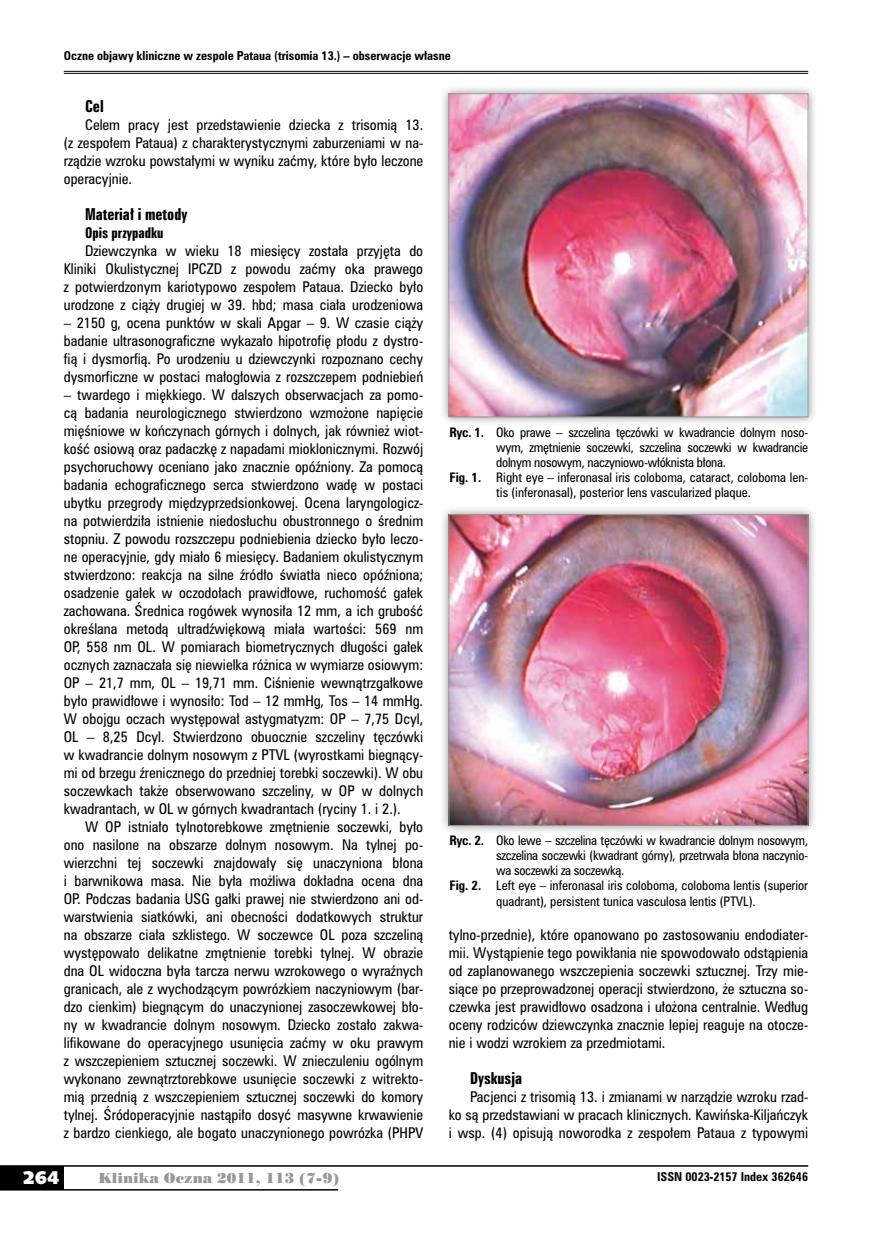
<style>
.page{position:relative;width:872px;height:1234px;background:#fff}
.page>*{position:absolute;margin:0;border:0;box-sizing:border-box;transform-origin:0 0}
.t1{font:18px "Humanst 531 U Blk PL";color:#fff}
.t2{font:15px "Zurich Bd X Cn PL";color:#000}
.t3{font:13.5px/18px "Zurich Cn PL";color:#000;text-align:justify}
.t4{font:13.5px "Poster Bodoni PL";color:#98989c}
.t5{font:13.5px "Zurich Bd X Cn PL";color:#000}
.t6{font:12px "Zurich Cn PL";letter-spacing:-.02em;color:#000}
.t7{font:12px "Zurich Cn PL";color:#000}
.t8{font:700 11.25px "Zurich Cn PL";color:#000}
.s1{font-weight:700}
</style>
<div class="page">
<div style="left:0;top:1165px;width:64px;height:24px;background:#000"></div>
<hr style="left:0;top:1164px;width:808px;height:2px;background:#000">
<hr style="left:0;top:1188px;width:338px;height:2px;background:#000">
<hr style="left:64px;top:71px;width:744px;height:1px;background:#000">
<hr style="left:64px;top:73px;width:744px;height:1px;background:#000">
<div style="left:440px;top:85px;width:377px;height:341px;background:#000;opacity:.45"></div>
<img style="left:451px;top:96px;width:355px;height:319px">
<div style="left:449px;top:94px;width:359px;height:323px;border:1px solid #98989c"></div>
<div style="left:440px;top:505px;width:377px;height:329px;background:#000;opacity:.45"></div>
<img style="left:451px;top:516px;width:355px;height:307px">
<div style="left:449px;top:514px;width:359px;height:311px;border:1px solid #98989c"></div>
<p class="t8" style="left:64px;top:48px;width:389px">Oczne objawy kliniczne w zespole Pataua (trisomia 13.) – obserwacje własne</p>
<p class="t2" style="left:85px;top:96px;width:20px">Cel</p>
<p class="t3" style="left:64px;top:115px;width:361px;text-indent:21px">Celem pracy jest przedstawienie dziecka z trisomią 13. (z zespołem Pataua) z charakterystycznymi zaburzeniami w na&shy;rządzie wzroku powstałymi w wyniku zaćmy, które było leczone operacyjnie.</p>
<p class="t2" style="left:85px;top:204px;width:104px">Materiał i metody</p>
<p class="t5" style="left:85px;top:224px;width:80px">Opis przypadku</p>
<p class="t3" style="left:64px;top:241px;width:361px;text-indent:21px">Dziewczynka w wieku 18 miesięcy została przyjęta do Kliniki Okulistycznej IPCZD z powodu zaćmy oka prawego z potwierdzonym kariotypowo zespołem Pataua. Dziecko było urodzone z ciąży drugiej w 39. hbd; masa ciała urodzeniowa</p>
<p class="t3" style="left:64px;top:313px;width:361px">– 2150 g, ocena punktów w skali Apgar – 9. W czasie ciąży badanie ultrasonograficzne wykazało hipotrofię płodu z dystro&shy;fią i dysmorfią. Po urodzeniu u dziewczynki rozpoznano cechy dysmorficzne w postaci małogłowia z rozszczepem podniebień</p>
<p class="t3" style="left:64px;top:385px;width:361px">– twardego i miękkiego. W dalszych obserwacjach za pomo&shy;cą badania neurologicznego stwierdzono wzmożone napięcie mięśniowe w kończynach górnych i dolnych, jak również wiot&shy;kość osiową oraz padaczkę z napadami mioklonicznymi. Rozwój psychoruchowy oceniano jako znacznie opóźniony. Za pomocą badania echograficznego serca stwierdzono wadę w postaci ubytku przegrody międzyprzedsionkowej. Ocena laryngologicz&shy;na potwierdziła istnienie niedosłuchu obustronnego o średnim stopniu. Z powodu rozszczepu podniebienia dziecko było leczo&shy;ne operacyjnie, gdy miało 6 miesięcy. Badaniem okulistycznym stwierdzono: reakcja na silne źródło światła nieco opóźniona; osadzenie gałek w oczodołach prawidłowe, ruchomość gałek zachowana. Średnica rogówek wynosiła 12 mm, a ich grubość określana metodą ultradźwiękową miała wartości: 569 nm OP, 558 nm OL. W pomiarach biometrycznych długości gałek ocznych zaznaczała się niewielka różnica w wymiarze osiowym:<br>OP – 21,7 mm, OL – 19,71 mm. Ciśnienie wewnątrzgałkowe było prawidłowe i wynosiło: Tod – 12 mmHg, Tos – 14 mmHg.<br>W obojgu oczach występował astygmatyzm: OP – 7,75 Dcyl, OL – 8,25 Dcyl. Stwierdzono obuocznie szczeliny tęczówki w kwadrancie dolnym nosowym z PTVL (wyrostkami biegnący&shy;mi od brzegu źrenicznego do przedniej torebki soczewki). W obu soczewkach także obserwowano szczeliny, w OP w dolnych kwadrantach, w OL w górnych kwadrantach (ryciny 1. i 2.).</p>
<p class="t3" style="left:64px;top:817px;width:361px;text-indent:21px">W OP istniało tylnotorebkowe zmętnienie soczewki, było ono nasilone na obszarze dolnym nosowym. Na tylnej po&shy;wierzchni tej soczewki znajdowały się unaczyniona błona i barwnikowa masa. Nie była możliwa dokładna ocena dna OP. Podczas badania USG gałki prawej nie stwierdzono ani od&shy;warstwienia siatkówki, ani obecności dodatkowych struktur na obszarze ciała szklistego. W soczewce OL poza szczeliną występowało delikatne zmętnienie torebki tylnej. W obrazie dna OL widoczna była tarcza nerwu wzrokowego o wyraźnych granicach, ale z wychodzącym powrózkiem naczyniowym (bar&shy;dzo cienkim) biegnącym do unaczynionej zasoczewkowej bło&shy;ny w kwadrancie dolnym nosowym. Dziecko zostało zakwa&shy;lifikowane do operacyjnego usunięcia zaćmy w oku prawym z wszczepieniem sztucznej soczewki. W znieczuleniu ogólnym wykonano zewnątrztorebkowe usunięcie soczewki z witrekto&shy;mią przednią z wszczepieniem sztucznej soczewki do komory tylnej. Śródoperacyjnie nastąpiło dosyć masywne krwawienie z bardzo cienkiego, ale bogato unaczynionego powrózka (PHPV</p>
<p class="t6" style="left:449px;top:424px;width:360px"><span class="s1">Ryc. 1.</span> Oko prawe – szczelina tęczówki w kwadrancie dolnym noso-</p>
<p class="t6" style="left:496px;top:439px;width:313px">wym, zmętnienie soczewki, szczelina soczewki w kwadrancie</p>
<p class="t6" style="left:496px;top:454px;width:231px">dolnym nosowym, naczyniowo-włóknista błona.</p>
<p class="t7" style="left:449px;top:469px;width:360px"><span class="s1">Fig. 1.</span> Right eye – inferonasal iris coloboma, cataract, coloboma len-</p>
<p class="t7" style="left:496px;top:484px;width:256px">tis (inferonasal), posterior lens vascularized plaque.</p>
<p class="t6" style="left:449px;top:832px;width:360px"><span class="s1">Ryc. 2.</span> Oko lewe – szczelina tęczówki w kwadrancie dolnym nosowym,</p>
<p class="t6" style="left:496px;top:847px;width:313px">szczelina soczewki (kwadrant górny), przetrwała błona naczynio-</p>
<p class="t6" style="left:496px;top:862px;width:130px">wa soczewki za soczewką.</p>
<p class="t7" style="left:449px;top:877px;width:360px"><span class="s1">Fig. 2.</span> Left eye – inferonasal iris coloboma, coloboma lentis (superior</p>
<p class="t7" style="left:496px;top:892px;width:261px">quadrant), persistent tunica vasculosa lentis (PTVL).</p>
<p class="t3" style="left:449px;top:925px;width:361px">tylno-przednie), które opanowano po zastosowaniu endodiater&shy;mii. Wystąpienie tego powikłania nie spowodowało odstąpienia od zaplanowanego wszczepienia soczewki sztucznej. Trzy mie&shy;siące po przeprowadzonej operacji stwierdzono, że sztuczna so&shy;czewka jest prawidłowo osadzona i ułożona centralnie. Według oceny rodziców dziewczynka znacznie lepiej reaguje na otocze&shy;nie i wodzi wzrokiem za przedmiotami.</p>
<p class="t2" style="left:470px;top:1068px;width:54px">Dyskusja</p>
<p class="t3" style="left:449px;top:1087px;width:361px;text-indent:21px">Pacjenci z trisomią 13. i zmianami w narządzie wzroku rzad&shy;ko są przedstawiani w pracach klinicznych. Kawińska-Kiljańczyk i wsp. (4) opisują noworodka z zespołem Pataua z typowymi</p>
<h1 class="t1" style="left:23px;top:1165px;width:38px">264</h1>
<p class="t4" style="left:99px;top:1168px;width:242px">Klinika Oczna 2011, 113 (7-9)</p>
<p class="t8" style="left:657px;top:1168px;width:152px">ISSN 0023-2157 Index 362646</p>
</div>
